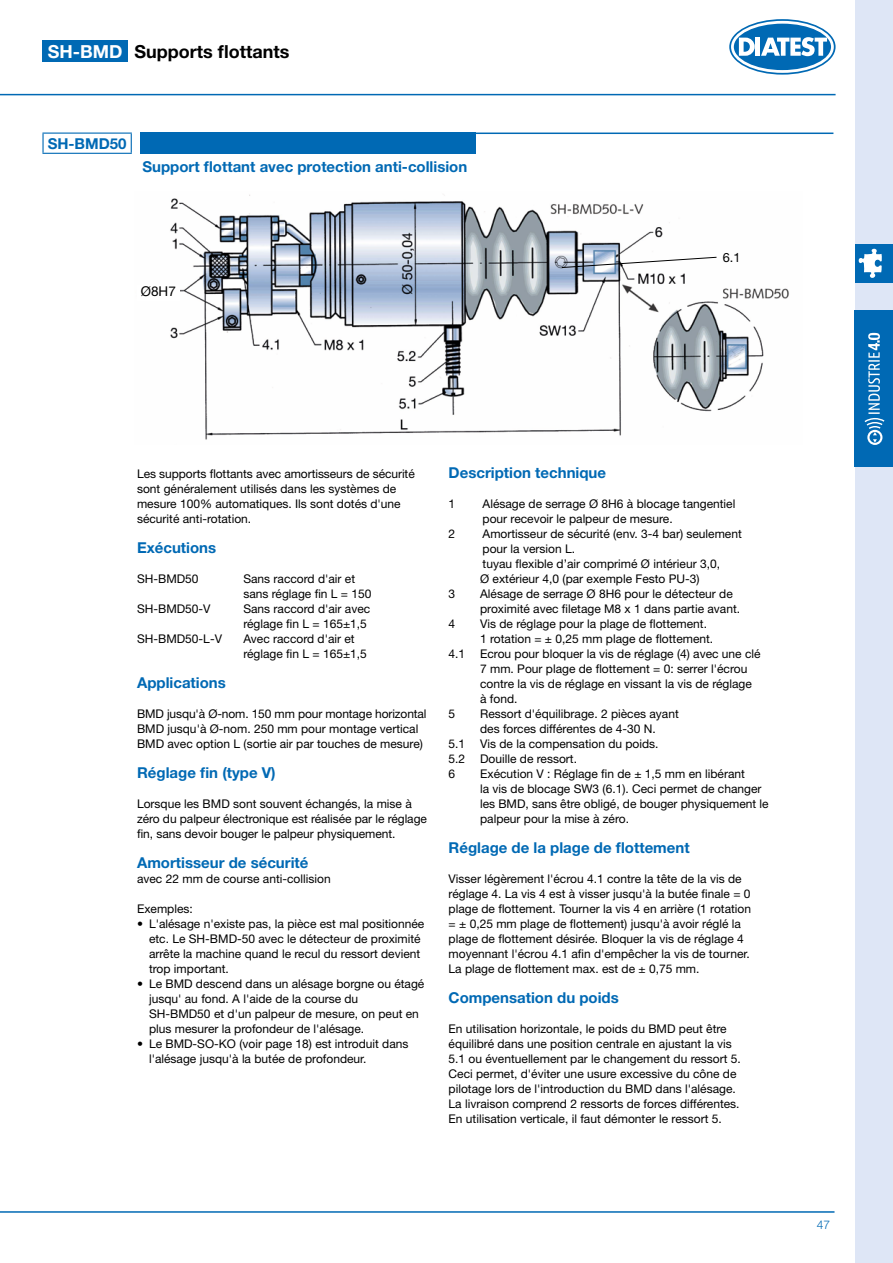
<style>
.page{position:relative;width:893px;height:1263px;background:#fff}
.page>*{position:absolute;margin:0;border:0;box-sizing:border-box;transform-origin:0 0}
.t1{font:700 18px "Helvetica Neue LT Std";color:#000}
.t2{font:700 18px "Helvetica Neue LT Std";color:#fff}
.t3{font:700 15px "Helvetica Neue LT Std";color:#0069b4}
.t4{font:13.5px "Helvetica Neue LT Std";color:#000}
.t5{font:12.75px "Helvetica Neue LT Std";color:#000}
.t6{font:12px/15px "Helvetica Neue LT Std";color:#000}
.t7{font:300 12px "Helvetica Neue LT Std";color:#0069b4}
</style>
<div class="page">
<svg style="left:731px;top:21px;width:103px;height:52px;background:#2981c0"></svg>
<div style="left:729px;top:19px;width:107px;height:56px;border:3px solid #0069b4;border-radius:50%"></div>
<svg style="left:739px;top:38px;width:16px;height:18px"></svg>
<hr style="left:756px;top:38px;width:4px;height:18px;background:#fff">
<svg style="left:761px;top:37px;width:66px;height:19px"></svg>
<div style="left:731px;top:21px;width:103px;height:52px;border:3px solid #fff;border-radius:50%"></div>
<div style="left:855px;top:0;width:38px;height:1263px;background:#dee6f6"></div>
<hr style="left:0;top:94px;width:836px;height:1px;background:#0069b4">
<hr style="left:0;top:1211px;width:834px;height:2px;background:#0069b4">
<div style="left:855px;top:310px;width:38px;height:156px;background:#0069b4"></div>
<svg style="left:864px;top:332px;width:21px;height:113px"></svg>
<div style="left:855px;top:244px;width:38px;height:38px;background:#0069b4"></div>
<svg style="left:858px;top:248px;width:24px;height:30px"></svg>
<img style="left:170px;top:194px;width:619px;height:246px">
<div style="left:137px;top:286px;width:43px;height:15px;background:#fff"></div>
<div style="left:43px;top:40px;width:85px;height:21px;background:#0069b4"></div>
<svg style="left:561px;top:256px;width:156px;height:12px"></svg>
<hr style="left:42px;top:133px;width:90px;height:1px;background:#0069b4">
<svg style="left:42px;top:134px;width:2px;height:19px"></svg>
<svg style="left:131px;top:134px;width:1px;height:19px"></svg>
<hr style="left:42px;top:153px;width:90px;height:1px;background:#0069b4">
<div style="left:140px;top:133px;width:336px;height:21px;background:#0069b4"></div>
<hr style="left:140px;top:133px;width:693px;height:1px;background:#0069b4">
<h1 class="t2" style="left:48px;top:40px;width:76px">SH-BMD</h1>
<h1 class="t1" style="left:134px;top:40px;width:157px">Supports flottants</h1>
<p class="t3" style="left:48px;top:134px;width:80px">SH-BMD50</p>
<p class="t3" style="left:142px;top:157px;width:326px">Support flottant avec protection anti-collision</p>
<p class="t4" style="left:141px;top:283px;width:37px">Ø8H7</p>
<p class="t5" style="left:723px;top:250px;width:19px">6.1</p>
<p class="t6" style="left:137px;top:466px;width:279px">Les supports flottants avec amortisseurs de sécurité sont généralement utilisés dans les systèmes de mesure 100% automatiques. Ils sont dotés d'une sécurité anti-rotation.</p>
<p class="t3" style="left:137px;top:538px;width:81px">Exécutions</p>
<p class="t6" style="left:137px;top:571px;width:63px">SH-BMD50</p>
<p class="t6" style="left:243px;top:571px;width:130px">Sans raccord d'air et sans réglage fin L = 150</p>
<p class="t6" style="left:137px;top:601px;width:75px">SH-BMD50-V</p>
<p class="t6" style="left:243px;top:601px;width:128px">Sans raccord d'air avec réglage fin L = 165±1,5</p>
<p class="t6" style="left:137px;top:631px;width:86px">SH-BMD50-L-V</p>
<p class="t6" style="left:243px;top:631px;width:125px">Avec raccord d'air et réglage fin L = 165±1,5</p>
<p class="t3" style="left:137px;top:673px;width:90px">Applications</p>
<p class="t6" style="left:137px;top:706px;width:291px">BMD jusqu'à Ø-nom. 150 mm pour montage horizontal<br>BMD jusqu'à Ø-nom. 250 mm pour montage vertical<br>BMD avec option L (sortie air par touches de mesure)</p>
<p class="t3" style="left:137px;top:763px;width:140px">Réglage fin (type V)</p>
<p class="t6" style="left:137px;top:796px;width:291px">Lorsque les BMD sont souvent échangés, la mise à zéro du palpeur électronique est réalisée par le réglage fin, sans devoir bouger le palpeur physiquement.</p>
<p class="t3" style="left:137px;top:853px;width:173px">Amortisseur de sécurité</p>
<p class="t6" style="left:137px;top:871px;width:195px">avec 22 mm de course anti-collision</p>
<p class="t6" style="left:137px;top:901px;width:57px">Exemples:</p>
<p class="t6" style="left:149px;top:916px;width:277px;text-indent:-12px">• L'alésage n'existe pas, la pièce est mal positionnée etc. Le SH-BMD-50 avec le détecteur de proximité arrête la machine quand le recul du ressort devient trop important.</p>
<p class="t6" style="left:149px;top:976px;width:277px;text-indent:-12px">• Le BMD descend dans un alésage borgne ou étagé jusqu' au fond. A l'aide de la course du<br>SH-BMD50 et d'un palpeur de mesure, on peut en plus mesurer la profondeur de l'alésage.</p>
<p class="t6" style="left:149px;top:1036px;width:261px;text-indent:-12px">• Le BMD-SO-KO (voir page 18) est introduit dans l'alésage jusqu'à la butée de profondeur.</p>
<p class="t3" style="left:449px;top:463px;width:159px">Description technique</p>
<p class="t6" style="left:449px;top:496px;width:8px">1</p>
<p class="t6" style="left:483px;top:496px;width:254px">Alésage de serrage Ø 8H6 à blocage tangentiel pour recevoir le palpeur de mesure.</p>
<p class="t6" style="left:449px;top:526px;width:8px">2</p>
<p class="t6" style="left:480px;top:526px;width:263px">Amortisseur de sécurité (env. 3-4 bar) seulement pour la version L.<br>tuyau flexible d’air comprimé Ø intérieur 3,0,<br>Ø extérieur 4,0 (par exemple Festo PU-3)</p>
<p class="t6" style="left:449px;top:586px;width:8px">3</p>
<p class="t6" style="left:480px;top:586px;width:262px">Alésage de serrage Ø 8H6 pour le détecteur de proximité avec filetage M8 x 1 dans partie avant.</p>
<p class="t6" style="left:449px;top:616px;width:8px">4</p>
<p class="t6" style="left:480px;top:616px;width:228px">Vis de réglage pour la plage de flottement.</p>
<p class="t6" style="left:480px;top:631px;width:235px">1 rotation = ± 0,25 mm plage de flottement.</p>
<p class="t6" style="left:449px;top:646px;width:313px">4.1 Ecrou pour bloquer la vis de réglage (4) avec une clé</p>
<p class="t6" style="left:480px;top:661px;width:269px">7 mm. Pour plage de flottement = 0: serrer l'écrou</p>
<p class="t6" style="left:480px;top:676px;width:273px">contre la vis de réglage en vissant la vis de réglage</p>
<p class="t6" style="left:480px;top:691px;width:39px">à fond.</p>
<p class="t6" style="left:449px;top:706px;width:8px">5</p>
<p class="t6" style="left:480px;top:706px;width:200px">Ressort d'équilibrage. 2 pièces ayant</p>
<p class="t6" style="left:480px;top:721px;width:177px">des forces différentes de 4-30 N.</p>
<p class="t6" style="left:449px;top:736px;width:211px">5.1 Vis de la compensation du poids.</p>
<p class="t6" style="left:449px;top:751px;width:130px">5.2 Douille de ressort.</p>
<p class="t6" style="left:449px;top:766px;width:8px">6</p>
<p class="t6" style="left:480px;top:766px;width:290px">Exécution V : Réglage fin de ± 1,5 mm en libérant<br>la vis de blocage SW3 (6.1). Ceci permet de changer les BMD, sans être obligé, de bouger physiquement le palpeur pour la mise à zéro.</p>
<p class="t3" style="left:449px;top:838px;width:243px">Réglage de la plage de flottement</p>
<p class="t6" style="left:449px;top:871px;width:304px">Visser légèrement l'écrou 4.1 contre la tête de la vis de réglage 4. La vis 4 est à visser jusqu'à la butée finale = 0 plage de flottement. Tourner la vis 4 en arrière (1 rotation = ± 0,25 mm plage de flottement) jusqu'à avoir réglé la plage de flottement désirée. Bloquer la vis de réglage 4 moyennant l'écrou 4.1 afin d'empêcher la vis de tourner.<br>La plage de flottement max. est de ± 0,75 mm.</p>
<p class="t3" style="left:449px;top:988px;width:172px">Compensation du poids</p>
<p class="t6" style="left:449px;top:1021px;width:294px">En utilisation horizontale, le poids du BMD peut être équilibré dans une position centrale en ajustant la vis 5.1 ou éventuellement par le changement du ressort 5.<br>Ceci permet, d'éviter une usure excessive du cône de pilotage lors de l'introduction du BMD dans l'alésage.<br>La livraison comprend 2 ressorts de forces différentes.<br>En utilisation verticale, il faut démonter le ressort 5.</p>
<p class="t7" style="left:817px;top:1217px;width:15px">47</p>
</div>
